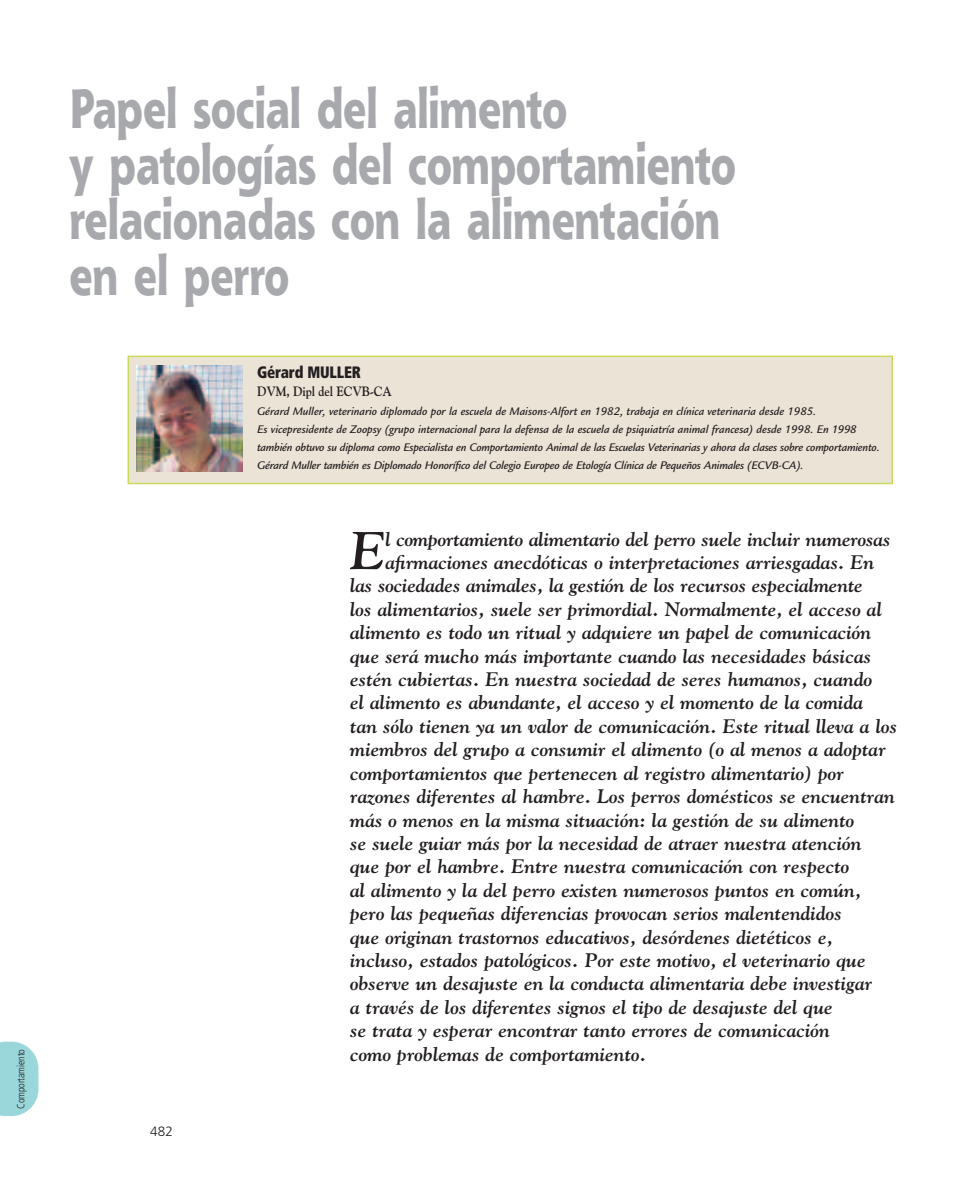
<style>
.page{position:relative;width:978px;height:1191px;background:#fff}
.page>*{position:absolute;margin:0;border:0;box-sizing:border-box;transform-origin:0 0}
.t1{font:800 54px/55.5px "Shannon";color:#a8a9ad;scale:.75 1}
.t2{font:italic 700 52.65px "Goudy";color:#231f20}
.t3{font:italic 700 19.5px "Goudy";color:#231f20}
.t4{font:900 condensed 16.5px "Frutiger";letter-spacing:-.01em;color:#231f20;scale:.9 1}
.t5{font:700 13.5px "Goudy";letter-spacing:-.01em;color:#231f20;scale:.9 1}
.t6{font:300 13.5px "Frutiger";color:#231f20}
.t7{font:italic 500 12px/18px "Legacy Sans";letter-spacing:-.015em;color:#231f20}
.t8{font:300 condensed 10.5px "Frutiger";letter-spacing:-.015em;color:#231f20;scale:.95 1}
</style>
<div class="page">
<div style="left:128px;top:356px;width:764px;height:127px;background:#ece3d7"></div>
<div style="left:128px;top:355px;width:765px;height:129px;border:2px solid #c8db5c"></div>
<img style="left:136px;top:365px;width:106px;height:107px">
<svg style="left:0;top:1041px;width:38px;height:75px;background:#a4dbdf"></svg>
<p class="t8" style="left:16px;top:1108px;width:64px;rotate:-90deg">Comportamiento</p>
<h1 class="t1" style="left:70px;top:87px;width:890px">Papel social del alimento<br>y patologías del comportamiento relacionadas con la alimentación en el perro</h1>
<p class="t4" style="left:257px;top:366px;width:117px">Gérard MULLER</p>
<p class="t5" style="left:257px;top:383px;width:151px">DVM, Dipl del ECVB-CA</p>
<p class="t7" style="left:257px;top:403px;width:624px">Gérard Muller, veterinario diplomado por la escuela de Maisons-Alfort en 1982, trabaja en clínica veterinaria desde 1985.<br>Es vicepresidente de Zoopsy (grupo internacional para la defensa de la escuela de psiquiatría animal francesa) desde 1998. En 1998 también obtuvo su diploma como Especialista en Comportamiento Animal de las Escuelas Veterinarias y ahora da clases sobre comportamiento.<br>Gérard Muller también es Diplomado Honorífico del Colegio Europeo de Etología Clínica de Pequeños Animales (ECVB-CA).</p>
<p class="t6" style="left:150px;top:1126px;width:24px">482</p>
<h2 class="t2" style="left:350px;top:520px;width:37px">E</h2>
<p class="t3" style="left:385px;top:527px;width:507px">l comportamiento alimentario del perro suele incluir numerosas</p>
<p class="t3" style="left:385px;top:551px;width:490px">afirmaciones anecdóticas o interpretaciones arriesgadas. En</p>
<p class="t3" style="left:350px;top:574px;width:514px">las sociedades animales, la gestión de los recursos especialmente</p>
<p class="t3" style="left:350px;top:597px;width:533px">los alimentarios, suele ser primordial. Normalmente, el acceso al</p>
<p class="t3" style="left:350px;top:621px;width:523px">alimento es todo un ritual y adquiere un papel de comunicación</p>
<p class="t3" style="left:350px;top:644px;width:523px">que será mucho más importante cuando las necesidades básicas</p>
<p class="t3" style="left:350px;top:668px;width:524px">estén cubiertas. En nuestra sociedad de seres humanos, cuando</p>
<p class="t3" style="left:350px;top:691px;width:514px">el alimento es abundante, el acceso y el momento de la comida</p>
<p class="t3" style="left:350px;top:714px;width:549px">tan sólo tienen ya un valor de comunicación. Este ritual lleva a los</p>
<p class="t3" style="left:350px;top:738px;width:537px">miembros del grupo a consumir el alimento (o al menos a adoptar</p>
<p class="t3" style="left:350px;top:761px;width:495px">comportamientos que pertenecen al registro alimentario) por</p>
<p class="t3" style="left:350px;top:785px;width:546px">razones diferentes al hambre. Los perros domésticos se encuentran</p>
<p class="t3" style="left:350px;top:808px;width:506px">más o menos en la misma situación: la gestión de su alimento</p>
<p class="t3" style="left:350px;top:831px;width:513px">se suele guiar más por la necesidad de atraer nuestra atención</p>
<p class="t3" style="left:350px;top:855px;width:501px">que por el hambre. Entre nuestra comunicación con respecto</p>
<p class="t3" style="left:350px;top:878px;width:513px">al alimento y la del perro existen numerosos puntos en común,</p>
<p class="t3" style="left:350px;top:902px;width:493px">pero las pequeñas diferencias provocan serios malentendidos</p>
<p class="t3" style="left:350px;top:925px;width:485px">que originan trastornos educativos, desórdenes dietéticos e,</p>
<p class="t3" style="left:350px;top:948px;width:517px">incluso, estados patológicos. Por este motivo, el veterinario que</p>
<p class="t3" style="left:350px;top:972px;width:524px">observe un desajuste en la conducta alimentaria debe investigar</p>
<p class="t3" style="left:350px;top:995px;width:484px">a través de los diferentes signos el tipo de desajuste del que</p>
<p class="t3" style="left:350px;top:1019px;width:481px">se trata y esperar encontrar tanto errores de comunicación</p>
<p class="t3" style="left:350px;top:1042px;width:298px">como problemas de comportamiento.</p>
</div>
